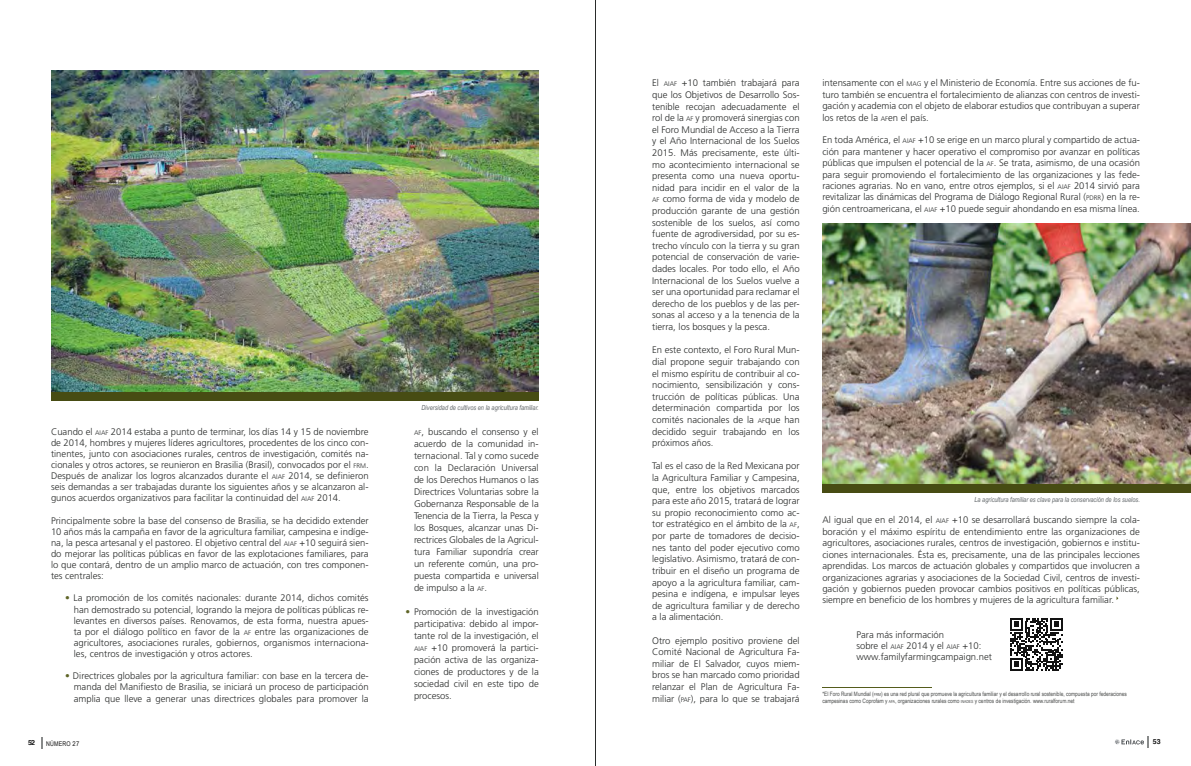
<style>
.page{position:relative;width:1191px;height:766px;background:#fff}
.page>*{position:absolute;margin:0;border:0;box-sizing:border-box;transform-origin:0 0}
.t1{font:300 9.5px/11.6px "Frutiger";color:#2a2c2b;text-align:justify}
.t2{font:italic 7px "Arial Narrow";color:#606568}
.t3{font:700 7px "Helvetica";color:#121212}
.t4{font:6.5px "Arial Narrow";letter-spacing:.03em;color:#121212}
.t5{font:6px/7.2px "Arial Narrow";color:#4a4c4b}
.s1{font-size:6.7px}
.s2{color:#5f6527}
.s3{font-size:4.2px}
.s4{font-style:inherit}
</style>
<div class="page">
<hr style="left:822px;top:687px;width:109px;height:1px;background:#555c1c">
<svg style="left:1115px;top:736px;width:33px;height:11px"></svg>
<img style="left:51px;top:71px;width:488px;height:321px">
<div style="left:51px;top:392px;width:488px;height:9px;background:#474c13"></div>
<img style="left:822px;top:224px;width:369px;height:259px">
<div style="left:822px;top:483px;width:369px;height:9px;background:#474c13"></div>
<svg style="left:1010px;top:618px;width:52px;height:52px"></svg>
<p class="t1" style="left:51px;top:426px;width:319px;line-height:11.1px">Cuando el <span class="s1">AIAF</span> 2014 estaba a punto de terminar, los días 14 y 15 de noviembre de 2014, hombres y mujeres líderes agricultores, procedentes de los cinco con&shy;tinentes, junto con asociaciones rurales, centros de investigación, comités na&shy;cionales y otros actores, se reunieron en Brasilia (Brasil), convocados por el <span class="s1">FRM</span>.<br>Después de analizar los logros alcanzados durante el <span class="s1">AIAF</span> 2014, se definieron seis demandas a ser trabajadas durante los siguientes años y se alcanzaron al&shy;gunos acuerdos organizativos para facilitar la continuidad del <span class="s1">AIAF</span> 2014.</p>
<p class="t1" style="left:51px;top:515px;width:319px;line-height:11.1px">Principalmente sobre la base del consenso de Brasilia, se ha decidido extender 10 años más la campaña en favor de la agricultura familiar, campesina e indíge&shy;na, la pesca artesanal y el pastoreo. El objetivo central del <span class="s1">AIAF</span> +10 seguirá sien&shy;do mejorar las políticas públicas en favor de las explotaciones familiares, para lo que contará, dentro de un amplio marco de actuación, con tres componen&shy;tes centrales:</p>
<p class="t1" style="left:74px;top:592px;width:296px;line-height:11.1px;text-indent:-9px"><span class="s2">•</span> La promoción de los comités nacionales: durante 2014, dichos comités han demostrado su potencial, logrando la mejora de políticas públicas re&shy;levantes en diversos países. Renovamos, de esta forma, nuestra apues&shy;ta por el diálogo político en favor de la <span class="s1">AF</span> entre las organizaciones de agricultores, asociaciones rurales, gobiernos, organismos internaciona&shy;les, centros de investigación y otros actores.</p>
<p class="t1" style="left:74px;top:670px;width:296px;line-height:11.1px;text-indent:-9px"><span class="s2">•</span> Directrices globales por la agricultura familiar: con base en la tercera de&shy;manda del Manifiesto de Brasilia, se iniciará un proceso de participación amplia que lleve a generar unas directrices globales para promover la</p>
<p class="t2" style="left:421px;top:402px;width:119px">Diversidad de cultivos en la agricultura familiar.</p>
<p class="t1" style="left:414px;top:425px;width:126px;line-height:12px"><span class="s1">AF</span>, buscando el consenso y el acuerdo de la comunidad in&shy;ternacional. Tal y como sucede con la Declaración Universal de los Derechos Humanos o las Directrices Voluntarias sobre la Gobernanza Responsable de la Tenencia de la Tierra, la Pesca y los Bosques, alcanzar unas Di&shy;rectrices Globales de la Agricul&shy;tura Familiar supondría crear un referente común, una pro&shy;puesta compartida e universal de impulso a la <span class="s1">AF</span>.</p>
<p class="t1" style="left:414px;top:605px;width:126px;line-height:12px;text-indent:-9px"><span class="s2">•</span> Promoción de la investigación participativa: debido al impor&shy;tante rol de la investigación, el <span class="s1">AIAF</span> +10 promoverá la partici&shy;pación activa de las organiza&shy;ciones de productores y de la sociedad civil en este tipo de procesos.</p>
<p class="t1" style="left:652px;top:77px;width:149px">El <span class="s1">AIAF</span> +10 también trabajará para que los Objetivos de Desarrollo Sos&shy;tenible recojan adecuadamente el rol de la <span class="s1">AF</span> y promoverá sinergias con el Foro Mundial de Acceso a la Tierra y el Año Internacional de los Suelos 2015. Más precisamente, este últi&shy;mo acontecimiento internacional se presenta como una nueva oportu&shy;nidad para incidir en el valor de la <span class="s1">AF</span> como forma de vida y modelo de producción garante de una gestión sostenible de los suelos, así como fuente de agrodiversidad, por su es&shy;trecho vínculo con la tierra y su gran potencial de conservación de varie&shy;dades locales. Por todo ello, el Año Internacional de los Suelos vuelve a ser una oportunidad para reclamar el derecho de los pueblos y de las per&shy;sonas al acceso y a la tenencia de la tierra, los bosques y la pesca.</p>
<p class="t1" style="left:652px;top:344px;width:149px">En este contexto, el Foro Rural Mun&shy;dial propone seguir trabajando con el mismo espíritu de contribuir al co&shy;nocimiento, sensibilización y cons&shy;trucción de políticas públicas. Una determinación compartida por los comités nacionales de la <span class="s1">AF</span>que han decidido seguir trabajando en los próximos años.</p>
<p class="t1" style="left:652px;top:460px;width:149px">Tal es el caso de la Red Mexicana por la Agricultura Familiar y Campesina, que, entre los objetivos marcados para este año 2015, tratará de lograr su propio reconocimiento como ac&shy;tor estratégico en el ámbito de la <span class="s1">AF</span>, por parte de tomadores de decisio&shy;nes tanto del poder ejecutivo como legislativo. Asimismo, tratará de con&shy;tribuir en el diseño un programa de apoyo a la agricultura familiar, cam&shy;pesina e indígena, e impulsar leyes de agricultura familiar y de derecho a la alimentación.</p>
<p class="t1" style="left:652px;top:634px;width:149px">Otro ejemplo positivo proviene del Comité Nacional de Agricultura Fa&shy;miliar de El Salvador, cuyos miem&shy;bros se han marcado como prioridad relanzar el Plan de Agricultura Fa&shy;miliar (<span class="s1">PAF</span>), para lo que se trabajará</p>
<p class="t1" style="left:822px;top:77px;width:319px">intensamente con el <span class="s1">MAG</span> y el Ministerio de Economía. Entre sus acciones de fu&shy;turo también se encuentra el fortalecimiento de alianzas con centros de investi&shy;gación y academia con el objeto de elaborar estudios que contribuyan a superar los retos de la <span class="s1">AF</span>en el país.</p>
<p class="t1" style="left:822px;top:134px;width:319px">En toda América, el <span class="s1">AIAF</span> +10 se erige en un marco plural y compartido de actua&shy;ción para mantener y hacer operativo el compromiso por avanzar en políticas públicas que impulsen el potencial de la <span class="s1">AF</span>. Se trata, asimismo, de una ocasión para seguir promoviendo el fortalecimiento de las organizaciones y las fede&shy;raciones agrarias. No en vano, entre otros ejemplos, si el <span class="s1">AIAF</span> 2014 sirvió para revitalizar las dinámicas del Programa de Diálogo Regional Rural (<span class="s1">PDRR</span>) en la re&shy;gión centroamericana, el <span class="s1">AIAF</span> +10 puede seguir ahondando en esa misma línea.</p>
<p class="t2" style="left:974px;top:494px;width:167px">La agricultura familiar es clave para la conservación de los suelos.</p>
<p class="t1" style="left:822px;top:514px;width:319px">Al igual que en el 2014, el <span class="s1">AIAF</span> +10 se desarrollará buscando siempre la cola&shy;boración y el máximo espíritu de entendimiento entre las organizaciones de agricultores, asociaciones rurales, centros de investigación, gobiernos e institu&shy;ciones internacionales. Ésta es, precisamente, una de las principales lecciones aprendidas. Los marcos de actuación globales y compartidos que involucren a organizaciones agrarias y asociaciones de la Sociedad Civil, centros de investi&shy;gación y gobiernos pueden provocar cambios positivos en políticas públicas, siempre en beneficio de los hombres y mujeres de la agricultura familiar.</p>
<p class="t1" style="left:856px;top:628px;width:137px;text-align:left">Para más información<br>sobre el <span class="s1">AIAF</span> 2014 y el <span class="s1">AIAF</span> +10: www.familyfarmingcampaign.net</p>
<p class="t5" style="left:822px;top:689px;width:306px">*El Foro Rural Mundial (<span class="s3">FRM</span>) es una red plural que promueve la agricultura familiar y el desarrollo rural sostenible, compuesta por federaciones campesinas como Coprofam y <span class="s3">AFA</span><span class="s4">,</span> organizaciones rurales como <span class="s3">INADES</span> y centros de investigación. www.ruralforum.net</p>
<p class="t3" style="left:28px;top:737px;width:8px">52</p>
<p class="t4" style="left:46px;top:738px;width:35px">NÚMERO 27</p>
<p class="t3" style="left:1152px;top:736px;width:9px">53</p>
</div>
